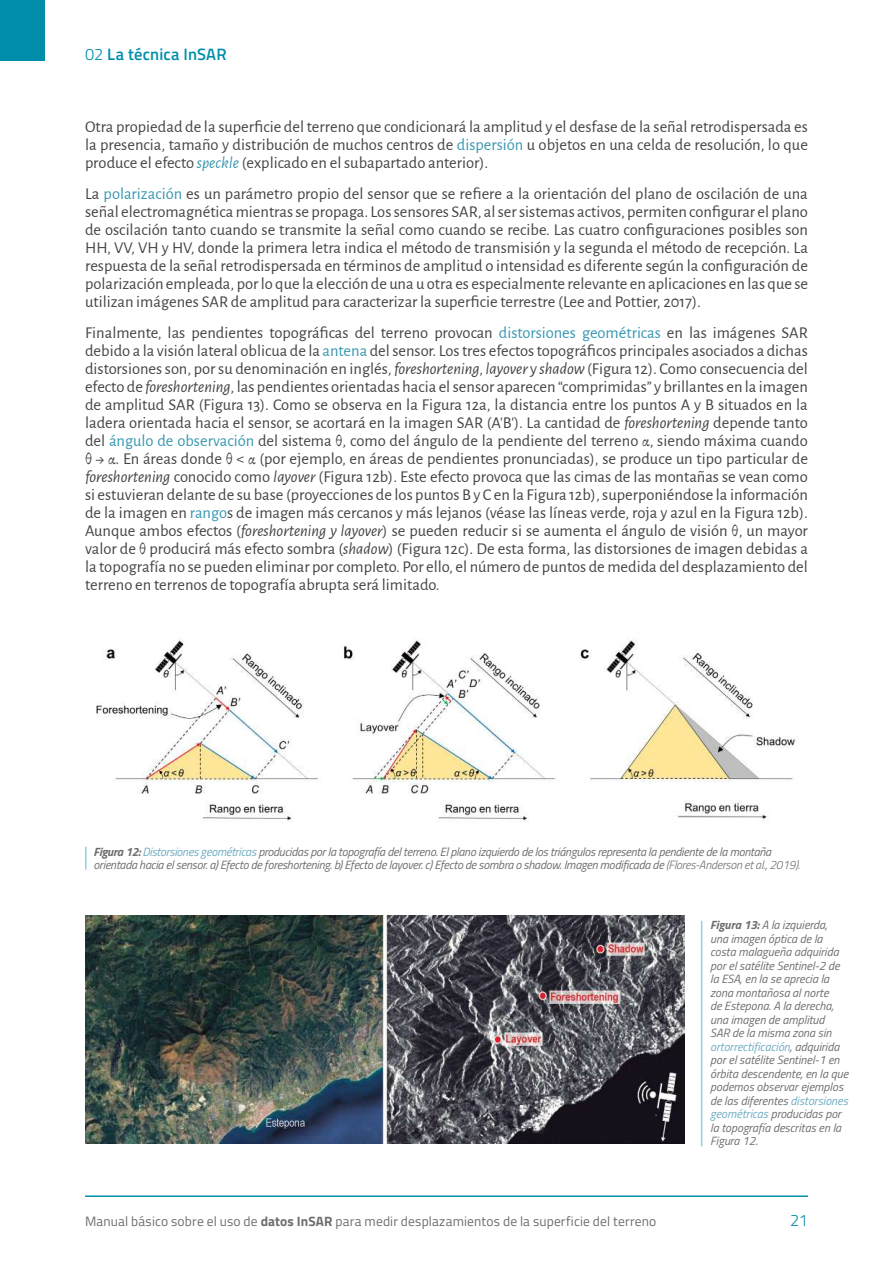
<style>
.page{position:relative;width:893px;height:1263px;background:#fff}
.page>*{position:absolute;margin:0;border:0;box-sizing:border-box;transform-origin:0 0}
.t1{font:16.5px/18px "Alegreya Sans";color:#454242;text-align:justify}
.t2{font:600 16.5px "Titillium Web";letter-spacing:.015em;color:#008eaa}
.t3{font:300 16.5px "Titillium Web";color:#008eaa}
.t4{font:13.5px "Titillium Web";letter-spacing:.01em;color:#6f6e6f}
.t5{font:italic 12px/13.5px "Titillium Web";color:#6f6e6f}
.t6{font:italic 12px/13.5px "Titillium Web";letter-spacing:-.02em;color:#6f6e6f}
.s1{font-weight:300}
.s2{color:#3697b1}
.s3{font-style:italic;color:#3697b1}
.s4{font-style:italic}
.s5{font-family:"Garamond Math"}
.s6{font-weight:700}
.s7{color:#6eacc1}
</style>
<div class="page">
<hr style="left:85px;top:1195px;width:723px;height:2px;background:#008eaa">
<div style="left:0;top:0;width:45px;height:60px;background:#008eaa"></div>
<img style="left:96px;top:640px;width:702px;height:181px">
<img style="left:85px;top:915px;width:599px;height:228px">
<hr style="left:85px;top:847px;width:2px;height:23px;background:#8bd3db">
<hr style="left:701px;top:921px;width:1px;height:225px;background:#8bd3db">
<p class="t2" style="left:85px;top:42px;width:143px"><span class="s1">02</span> La técnica InSAR</p>
<p class="t1" style="left:85px;top:117px;width:724px">Otra propiedad de la superficie del terreno que condicionará la amplitud y el desfase de la señal retrodispersada es la presencia, tamaño y distribución de muchos centros de <span class="s2">dispersión</span> u objetos en una celda de resolución, lo que produce el efecto <span class="s3">speckle</span> (explicado en el subapartado anterior).</p>
<p class="t1" style="left:85px;top:184px;width:724px">La <span class="s2">polarización</span> es un parámetro propio del sensor que se refiere a la orientación del plano de oscilación de una señal electromagnética mientras se propaga. Los sensores SAR, al ser sistemas activos, permiten configurar el plano de oscilación tanto cuando se transmite la señal como cuando se recibe. Las cuatro configuraciones posibles son HH, VV, VH y HV, donde la primera letra indica el método de transmisión y la segunda el método de recepción. La respuesta de la señal retrodispersada en términos de amplitud o intensidad es diferente según la configuración de polarización empleada, por lo que la elección de una u otra es especialmente relevante en aplicaciones en las que se utilizan imágenes SAR de amplitud para caracterizar la superficie terrestre (Lee and Pottier, 2017).</p>
<p class="t1" style="left:85px;top:323px;width:724px">Finalmente, las pendientes topográficas del terreno provocan <span class="s2">distorsiones geométricas</span> en las imágenes SAR debido a la visión lateral oblicua de la <span class="s2">antena</span> del sensor. Los tres efectos topográficos principales asociados a dichas distorsiones son, por su denominación en inglés, <span class="s4">foreshortening, layover</span> y <span class="s4">shadow</span> (Figura 12). Como consecuencia del efecto de <span class="s4">foreshortening</span>, las pendientes orientadas hacia el sensor aparecen “comprimidas” y brillantes en la imagen de amplitud SAR (Figura 13). Como se observa en la Figura 12a, la distancia entre los puntos A y B situados en la ladera orientada hacia el sensor, se acortará en la imagen SAR (A′B′). La cantidad de <span class="s4">foreshortening</span> depende tanto del <span class="s2">ángulo de observación</span> del sistema <span class="s5">θ</span>, como del ángulo de la pendiente del terreno <span class="s5">α</span>, siendo máxima cuando <span class="s5">θ</span> → <span class="s5">α</span>. En áreas donde <span class="s5">θ</span> &lt; <span class="s5">α</span> (por ejemplo, en áreas de pendientes pronunciadas), se produce un tipo particular de <span class="s4">foreshortening</span> conocido como <span class="s4">layover</span> (Figura 12b). Este efecto provoca que las cimas de las montañas se vean como si estuvieran delante de su base (proyecciones de los puntos B y C en la Figura 12b), superponiéndose la información de la imagen en <span class="s2">rango</span>s de imagen más cercanos y más lejanos (véase las líneas verde, roja y azul en la Figura 12b).<br>Aunque ambos efectos (<span class="s4">foreshortening y layover</span>) se pueden reducir si se aumenta el ángulo de visión <span class="s5">θ</span>, un mayor valor de <span class="s5">θ</span> producirá más efecto sombra (<span class="s4">shadow</span>) (Figura 12c). De esta forma, las distorsiones de imagen debidas a la topografía no se pueden eliminar por completo. Por ello, el número de puntos de medida del desplazamiento del terreno en terrenos de topografía abrupta será limitado.</p>
<p class="t6" style="left:94px;top:844px;width:708px"><span class="s6">Figura 12:</span> <span class="s7">Distorsiones geométricas</span> producidas por la topografía del terreno. El plano izquierdo de los triángulos representa la pendiente de la montaña orientada hacia el sensor. a) Efecto de foreshortening. b) Efecto de layover. c) Efecto de sombra o shadow. Imagen modificada de <span class="s1">(Flores-Anderson et al., 2019).</span></p>
<p class="t5" style="left:710px;top:917px;width:140px"><span class="s6">Figura 13:</span> A la izquierda, una imagen óptica de la costa malagueña adquirida por el satélite Sentinel-2 de la ESA, en la se aprecia la zona montañosa al norte<br>de Estepona. A la derecha, una imagen de amplitud<br>SAR de la misma zona sin <span class="s7">ortorrectificación</span>, adquirida por el satélite Sentinel-1 en órbita descendente, en la que podemos observar ejemplos de las diferentes <span class="s7">distorsiones geométricas</span> producidas por la topografía descritas en la<br>Figura 12.</p>
<p class="t4" style="left:85px;top:1212px;width:573px">Manual básico sobre el uso de <span class="s6">datos InSAR</span> para medir desplazamientos de la superficie del terreno</p>
<p class="t3" style="left:790px;top:1208px;width:19px">21</p>
</div>
